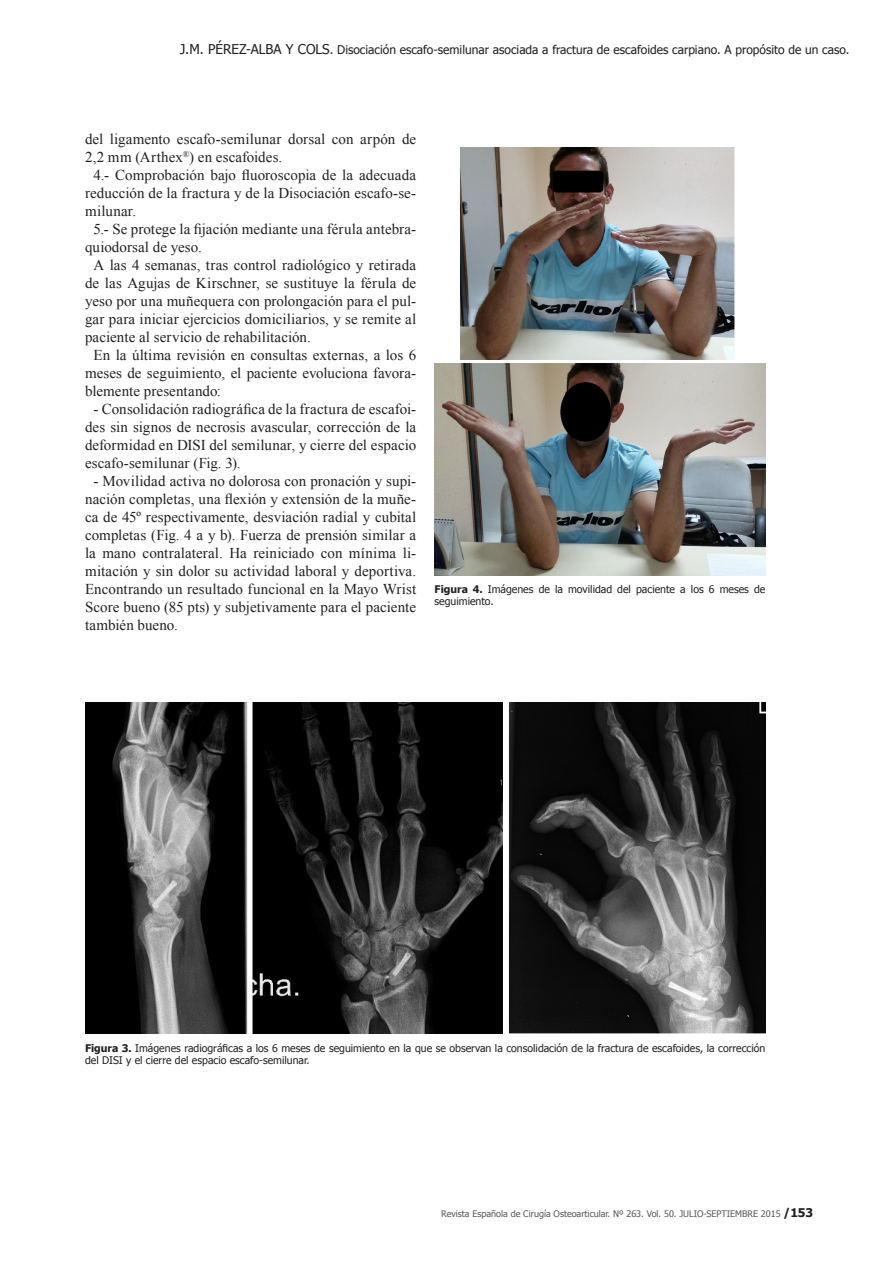
<style>
.page{position:relative;width:893px;height:1263px;background:#fff}
.page>*{position:absolute;margin:0;border:0;box-sizing:border-box;transform-origin:0 0}
.t1{font:15px/18px "Times New Roman";letter-spacing:.005em;color:#231f20;text-align:justify}
.t2{font:12px "Tahoma";color:#231f20}
.t3{font:10.5px/12px "Tahoma";color:#231f20}
.t4{font:9px "Tahoma";color:#57585a}
.s1{font-size:13.5px}
.s2{font-weight:700}
.s3{font-weight:700;font-size:12px;color:#231f20}
</style>
<div class="page">
<img style="left:85px;top:702px;width:680px;height:332px">
<img style="left:435px;top:147px;width:330px;height:429px">
<p class="t2" style="left:180px;top:41px;width:671px"><span class="s1">J.M. PÉREZ-ALBA Y COLS</span>. Disociación escafo-semilunar asociada a fractura de escafoides carpiano. A propósito de un caso.</p>
<p class="t1" style="left:85px;top:130px;width:333px">del ligamento escafo-semilunar dorsal con arpón de<br>2,2 mm (Arthex<sup>®</sup>) en escafoides.</p>
<p class="t1" style="left:85px;top:166px;width:333px;text-indent:9px">4.- Comprobación bajo fluoroscopia de la adecuada reducción de la fractura y de la Disociación escafo-se&shy;milunar.</p>
<p class="t1" style="left:85px;top:220px;width:333px;text-indent:9px">5.- Se protege la fijación mediante una férula antebra&shy;quiodorsal de yeso.</p>
<p class="t1" style="left:85px;top:256px;width:333px;text-indent:9px">A las 4 semanas, tras control radiológico y retirada de las Agujas de Kirschner, se sustituye la férula de yeso por una muñequera con prolongación para el pul&shy;gar para iniciar ejercicios domiciliarios, y se remite al paciente al servicio de rehabilitación.</p>
<p class="t1" style="left:85px;top:346px;width:333px;text-indent:9px">En la última revisión en consultas externas, a los 6 meses de seguimiento, el paciente evoluciona favora&shy;blemente presentando:</p>
<p class="t1" style="left:85px;top:400px;width:333px;text-indent:9px">- Consolidación radiográfica de la fractura de escafoi&shy;des sin signos de necrosis avascular, corrección de la deformidad en DISI del semilunar, y cierre del espacio escafo-semilunar (Fig. 3).</p>
<p class="t1" style="left:85px;top:472px;width:333px;text-indent:9px">- Movilidad activa no dolorosa con pronación y supi&shy;nación completas, una flexión y extensión de la muñe&shy;ca de 45º respectivamente, desviación radial y cubital completas (Fig. 4 a y b). Fuerza de prensión similar a la mano contralateral. Ha reiniciado con mínima li&shy;mitación y sin dolor su actividad laboral y deportiva.<br>Encontrando un resultado funcional en la Mayo Wrist Score bueno (85 pts) y subjetivamente para el paciente también bueno.</p>
<p class="t3" style="left:435px;top:582px;width:332px"><span class="s2">Figura 4.</span> Imágenes de la movilidad del paciente a los 6 meses de seguimiento.</p>
<p class="t3" style="left:85px;top:1042px;width:682px"><span class="s2">Figura 3.</span> Imágenes radiográficas a los 6 meses de seguimiento en la que se observan la consolidación de la fractura de escafoides, la corrección del DISI y el cierre del espacio escafo-semilunar.</p>
<p class="t4" style="left:441px;top:1207px;width:373px">Revista Española de Cirugía Osteoarticular. Nº 263. Vol. 50. JULIO-SEPTIEMBRE 2015 <span class="s3">/153</span></p>
</div>
